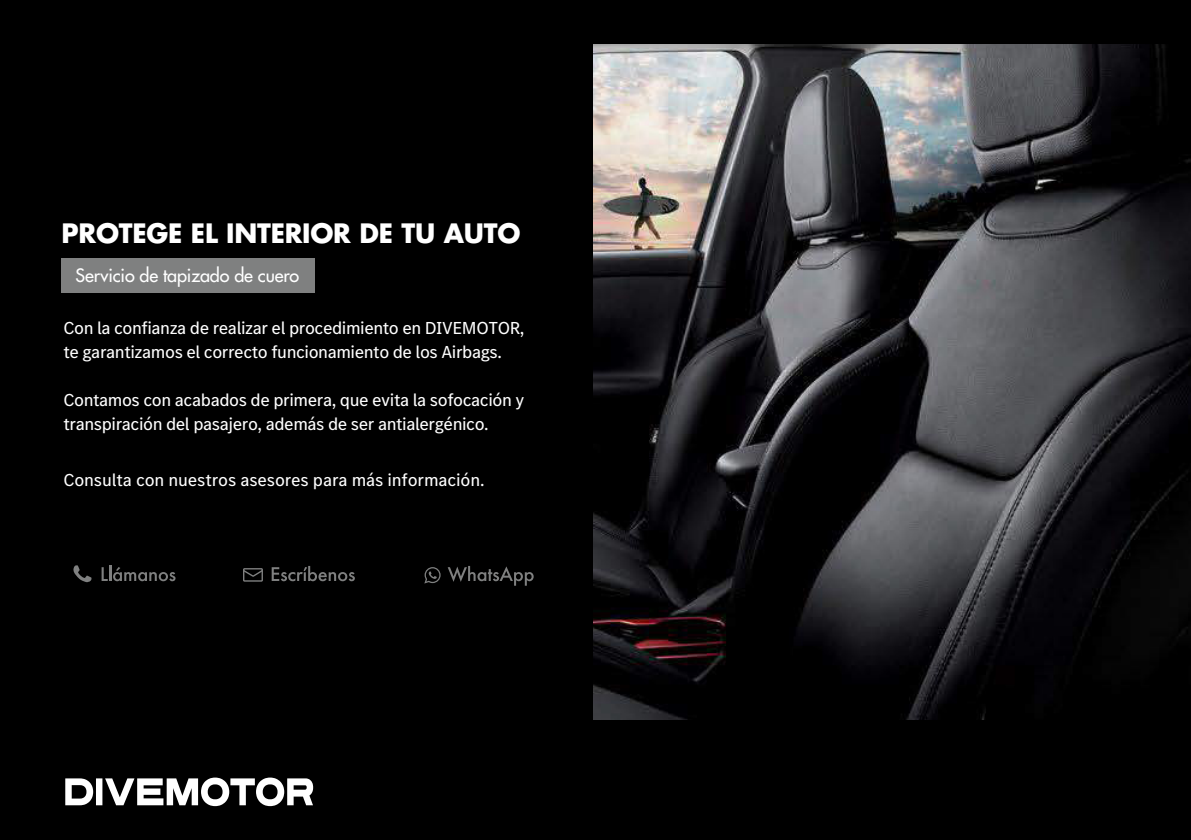
<style>
.page{position:relative;width:1191px;height:840px;background:#000}
.page>*{position:absolute;margin:0;border:0;box-sizing:border-box;transform-origin:0 0}
.t1{font:700 26px "Futura Std";letter-spacing:-.01em;color:#fff}
.t2{font:18px/24px "MB Corpo S Text";letter-spacing:-.025em;color:#fff}
.t3{font:500 18px "Futura Std";letter-spacing:-.01em;color:#fff}
</style>
<div class="page">
<svg style="left:65px;top:777px;width:248px;height:29px"></svg>
<img style="left:593px;top:45px;width:598px;height:674px">
<div style="left:62px;top:258px;width:253px;height:35px;background:#7f8080"></div>
<svg style="left:424px;top:567px;width:16px;height:16px"></svg>
<svg style="left:448px;top:566px;width:85px;height:20px"></svg>
<svg style="left:73px;top:565px;width:19px;height:17px"></svg>
<svg style="left:102px;top:566px;width:73px;height:15px"></svg>
<div style="left:243px;top:568px;width:20px;height:14px;border:1px solid #7f8080"></div>
<svg style="left:243px;top:569px;width:20px;height:9px"></svg>
<svg style="left:272px;top:566px;width:83px;height:15px"></svg>
<h1 class="t1" style="left:62px;top:216px;width:460px">PROTEGE EL INTERIOR DE TU AUTO</h1>
<p class="t3" style="left:76px;top:264px;width:225px">Servicio de tapizado de cuero</p>
<p class="t2" style="left:63px;top:315px;width:462px">Con la confianza de realizar el procedimiento en DIVEMOTOR, te garantizamos el correcto funcionamiento de los Airbags.</p>
<p class="t2" style="left:63px;top:387px;width:462px">Contamos con acabados de primera, que evita la sofocación y transpiración del pasajero, además de ser antialergénico.</p>
<p class="t2" style="left:63px;top:467px;width:422px">Consulta con nuestros asesores para más información.</p>
</div>
